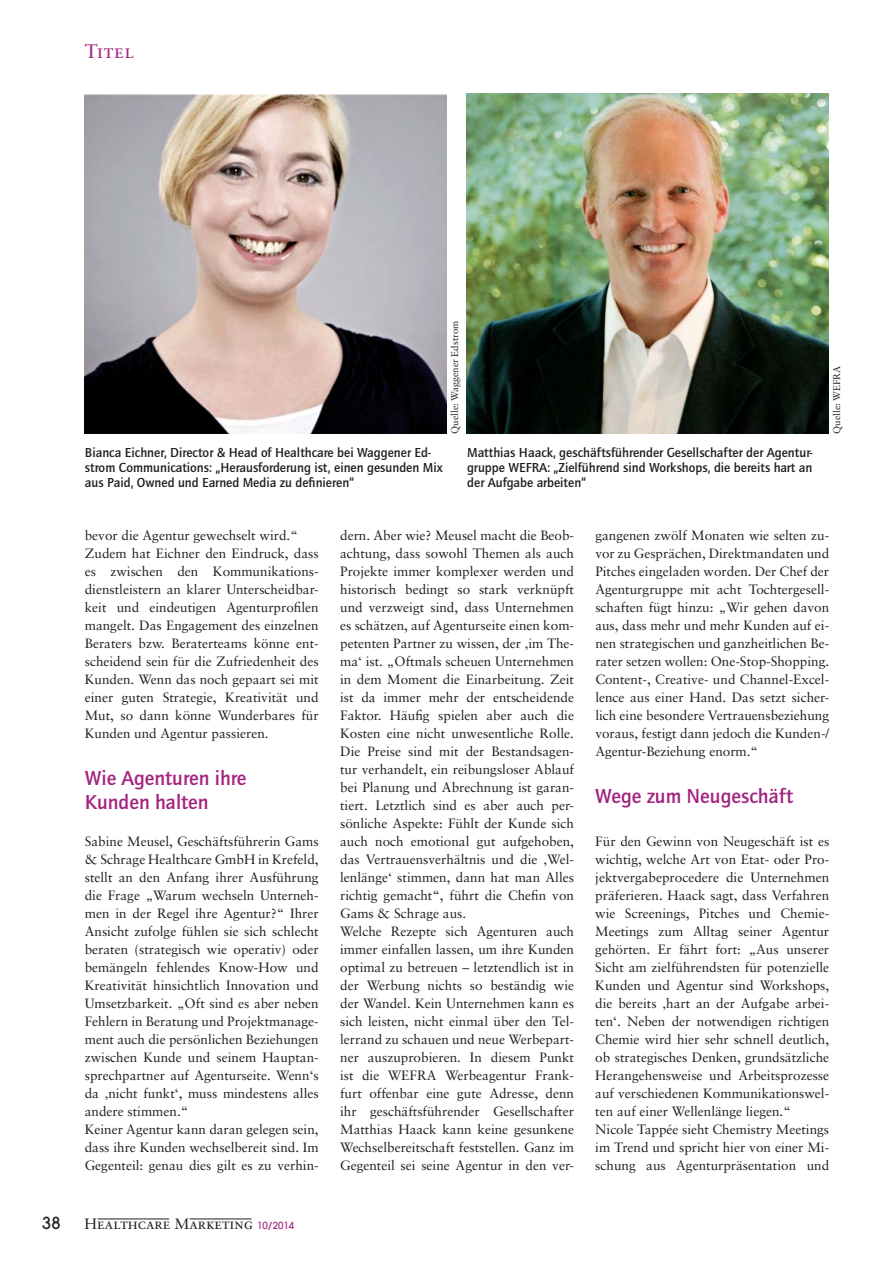
<style>
.page{position:relative;width:893px;height:1263px;background:#fff}
.page>*{position:absolute;margin:0;border:0;box-sizing:border-box;transform-origin:0 0}
.t1{font:500 21px/24px "Quay Sans ITC Std";color:#a22480}
.t2{font:19.5px "Sabon Roman SC";letter-spacing:.025em;color:#a22480}
.t3{font:500 16.5px "Avant Garde";color:#231f20}
.t4{font:15px "Sabon Roman SC";color:#231f20}
.t5{font:13.5px/18px "Sabon";color:#231f20}
.t6{font:500 13.5px/15px "Quay Sans ITC Std";color:#231f20}
.t7{font:9.75px "Sabon";color:#231f20}
.s1{font-family:"Avant Garde";font-weight:500;font-size:9.75px;color:#a22480}
</style>
<div class="page">
<hr style="left:98px;top:1219px;width:71px;height:1px;background:#231f20">
<hr style="left:190px;top:1219px;width:62px;height:1px;background:#231f20">
<img style="left:85px;top:95px;width:361px;height:339px">
<img style="left:467px;top:94px;width:361px;height:340px">
<h2 class="t2" style="left:85px;top:43px;width:50px">Titel</h2>
<p class="t7" style="left:451px;top:434px;width:114px;rotate:-90deg">Quelle: Waggener Edstrom</p>
<p class="t6" style="left:85px;top:446px;width:359px">Bianca Eichner, Director &amp; Head of Healthcare bei Waggener Ed&shy;strom Communications: „Herausforderung ist, einen gesunden Mix aus Paid, Owned und Earned Media zu definieren“</p>
<p class="t6" style="left:467px;top:446px;width:347px;text-align:justify">Matthias Haack, geschäftsführender Gesellschafter der Agentur&shy;gruppe WEFRA: „Zielführend sind Workshops, die bereits hart an der Aufgabe arbeiten“</p>
<p class="t7" style="left:833px;top:434px;width:70px;rotate:-90deg">Quelle: WEFRA</p>
<p class="t5" style="left:85px;top:528px;width:235px">bevor die Agentur gewechselt wird.“ Zudem hat Eichner den Eindruck, dass es zwischen den Kommunikations&shy;dienstleistern an klarer Unterscheidbar&shy;keit und eindeutigen Agenturprofilen mangelt. Das Engagement des einzelnen Beraters bzw. Beraterteams könne ent&shy;scheidend sein für die Zufriedenheit des Kunden. Wenn das noch gepaart sei mit einer guten Strategie, Kreativität und Mut, so dann könne Wunderbares für Kunden und Agentur passieren.</p>
<h1 class="t1" style="left:85px;top:768px;width:163px">Wie Agenturen ihre<br>Kunden halten</h1>
<p class="t5" style="left:85px;top:834px;width:235px">Sabine Meusel, Geschäftsführerin Gams &amp; Schrage Healthcare GmbH in Krefeld, stellt an den Anfang ihrer Ausführung die Frage „Warum wechseln Unterneh&shy;men in der Regel ihre Agentur?“ Ihrer Ansicht zufolge fühlen sie sich schlecht beraten (strategisch wie operativ) oder bemängeln fehlendes Know-How und Kreativität hinsichtlich Innovation und Umsetzbarkeit. „Oft sind es aber neben Fehlern in Beratung und Projektmanage&shy;ment auch die persönlichen Beziehungen zwischen Kunde und seinem Hauptan&shy;sprechpartner auf Agenturseite. Wenn‘s da ‚nicht funkt‘, muss mindestens alles andere stimmen.“<br>Keiner Agentur kann daran gelegen sein, dass ihre Kunden wechselbereit sind. Im Gegenteil: genau dies gilt es zu verhin-</p>
<p class="t3" style="left:42px;top:1217px;width:20px">38</p>
<p class="t4" style="left:85px;top:1218px;width:211px">Healthcare Marketing <span class="s1">10/2014</span></p>
<p class="t5" style="left:340px;top:528px;width:235px">dern. Aber wie? Meusel macht die Beob&shy;achtung, dass sowohl Themen als auch Projekte immer komplexer werden und historisch bedingt so stark verknüpft und verzweigt sind, dass Unternehmen es schätzen, auf Agenturseite einen kom&shy;petenten Partner zu wissen, der ‚im The&shy;ma‘ ist. „Oftmals scheuen Unternehmen in dem Moment die Einarbeitung. Zeit ist da immer mehr der entscheidende Faktor. Häufig spielen aber auch die Kosten eine nicht unwesentliche Rolle.<br>Die Preise sind mit der Bestandsagen&shy;tur verhandelt, ein reibungsloser Ablauf bei Planung und Abrechnung ist garan&shy;tiert. Letztlich sind es aber auch per&shy;sönliche Aspekte: Fühlt der Kunde sich auch noch emotional gut aufgehoben, das Vertrauensverhältnis und die ‚Wel&shy;lenlänge‘ stimmen, dann hat man Alles richtig gemacht“, führt die Chefin von Gams &amp; Schrage aus.<br>Welche Rezepte sich Agenturen auch immer einfallen lassen, um ihre Kunden optimal zu betreuen – letztendlich ist in der Werbung nichts so beständig wie der Wandel. Kein Unternehmen kann es sich leisten, nicht einmal über den Tel&shy;lerrand zu schauen und neue Werbepart&shy;ner auszuprobieren. In diesem Punkt ist die WEFRA Werbeagentur Frank&shy;furt offenbar eine gute Adresse, denn ihr geschäftsführender Gesellschafter Matthias Haack kann keine gesunkene Wechselbereitschaft feststellen. Ganz im Gegenteil sei seine Agentur in den ver-</p>
<p class="t5" style="left:595px;top:527px;width:235px;text-align:justify">gangenen zwölf Monaten wie selten zu&shy;vor zu Gesprächen, Direktmandaten und Pitches eingeladen worden. Der Chef der Agenturgruppe mit acht Tochtergesell&shy;schaften fügt hinzu: „Wir gehen davon aus, dass mehr und mehr Kunden auf ei&shy;nen strategischen und ganzheitlichen Be&shy;rater setzen wollen: One-Stop-Shopping.<br>Content-, Creative- und Channel-Excel&shy;lence aus einer Hand. Das setzt sicher&shy;lich eine besondere Vertrauensbeziehung voraus, festigt dann jedoch die Kunden-/ Agentur-Beziehung enorm.“</p>
<h1 class="t1" style="left:595px;top:786px;width:199px">Wege zum Neugeschäft</h1>
<p class="t5" style="left:595px;top:834px;width:235px">Für den Gewinn von Neugeschäft ist es wichtig, welche Art von Etat- oder Pro&shy;jektvergabeprocedere die Unternehmen präferieren. Haack sagt, dass Verfahren wie Screenings, Pitches und Chemie-Meetings zum Alltag seiner Agentur gehörten. Er fährt fort: „Aus unserer Sicht am zielführendsten für potenzielle Kunden und Agentur sind Workshops, die bereits ‚hart an der Aufgabe arbei&shy;ten‘. Neben der notwendigen richtigen Chemie wird hier sehr schnell deutlich, ob strategisches Denken, grundsätzliche Herangehensweise und Arbeitsprozesse auf verschiedenen Kommunikationswel&shy;ten auf einer Wellenlänge liegen.“ Nicole Tappée sieht Chemistry Meetings im Trend und spricht hier von einer Mi&shy;schung aus Agenturpräsentation und</p>
</div>
